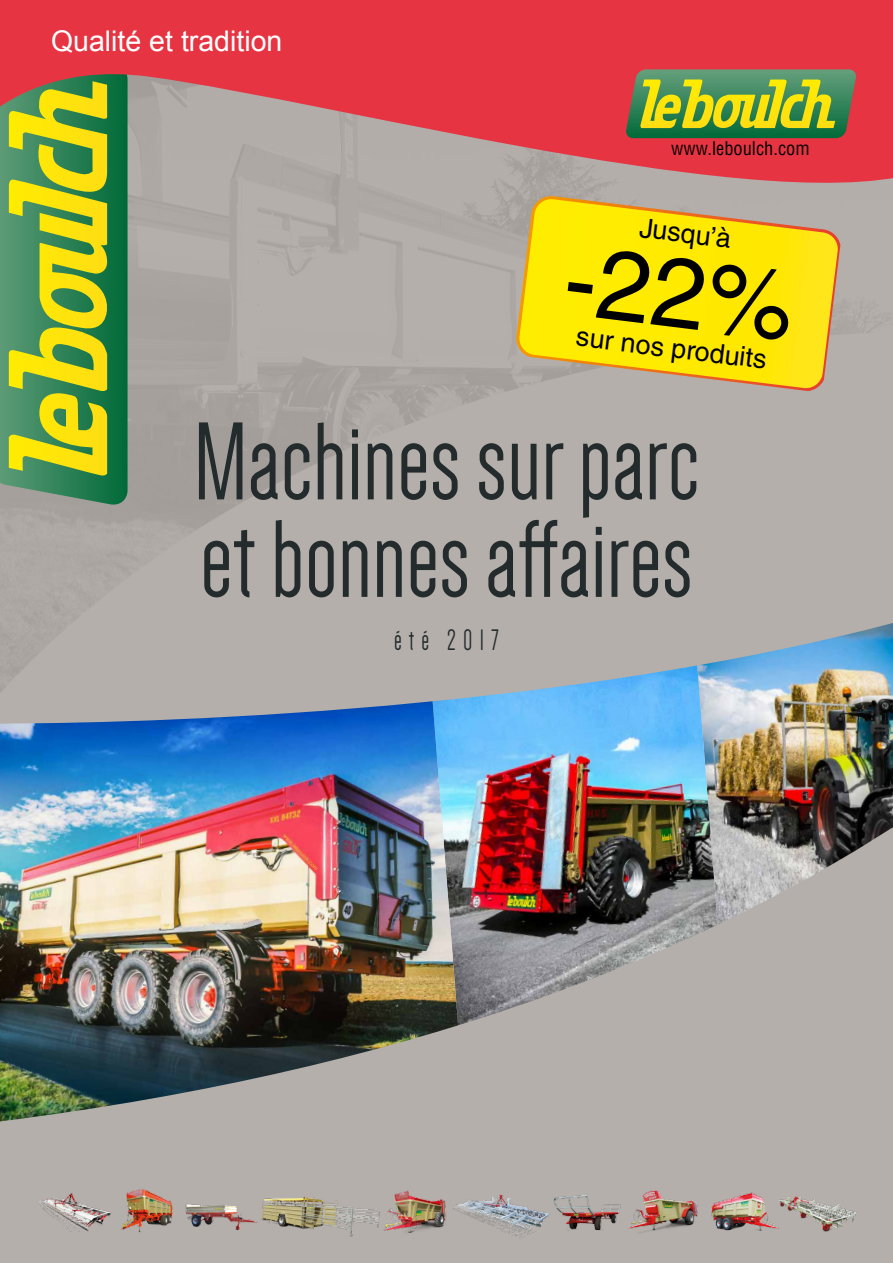
<style>
.page{position:relative;width:893px;height:1263px;background:#fff}
.page>*{position:absolute;margin:0;border:0;box-sizing:border-box;transform-origin:0 0}
.t1{font:114px/97.5px "Dense";color:#232b2d}
.t2{font:99px "Helvetica LT Std";color:#000}
.t3{font:30.45px "Dense";letter-spacing:.27em;color:#232b2d;scale:.88 1}
.t4{font:28.5px "Arial";color:#fff}
.t5{font:27px "Helvetica LT Std";color:#000}
.t6{font:condensed 18.45px "Helvetica LT Std";color:#000}
</style>
<div class="page">
<img style="left:0;top:731px;width:893px;height:532px">
<img style="left:0;top:232px;width:893px;height:499px">
<svg style="left:0;top:232px;width:128px;height:274px;background:#3a835d"></svg>
<svg style="left:9px;top:232px;width:104px;height:244px;background:#95b235"></svg>
<svg style="left:0;top:0;width:893px;height:232px;background:#ca6762"></svg>
<svg style="left:625px;top:69px;width:232px;height:69px;background:#7f9d41"></svg>
<img style="left:30px;top:1128px;width:837px;height:135px">
<svg style="left:515px;top:196px;width:325px;height:195px;background:#eed826"></svg>
<p class="t4" style="left:51px;top:22px;width:233px">Qualité et tradition</p>
<p class="t6" style="left:671px;top:137px;width:140px">www.leboulch.com</p>
<p class="t5" style="left:642px;top:212px;width:93px;rotate:7deg">Jusqu’à</p>
<p class="t2" style="left:572px;top:222px;width:233px;rotate:7deg">-22%</p>
<p class="t5" style="left:578px;top:320px;width:193px;rotate:7deg">sur nos produits</p>
<p class="t1" style="left:193px;top:414px;width:508px">Machines sur parc et bonnes affaires</p>
<p class="t3" style="left:394px;top:625px;width:121px">été 2017</p>
</div>
